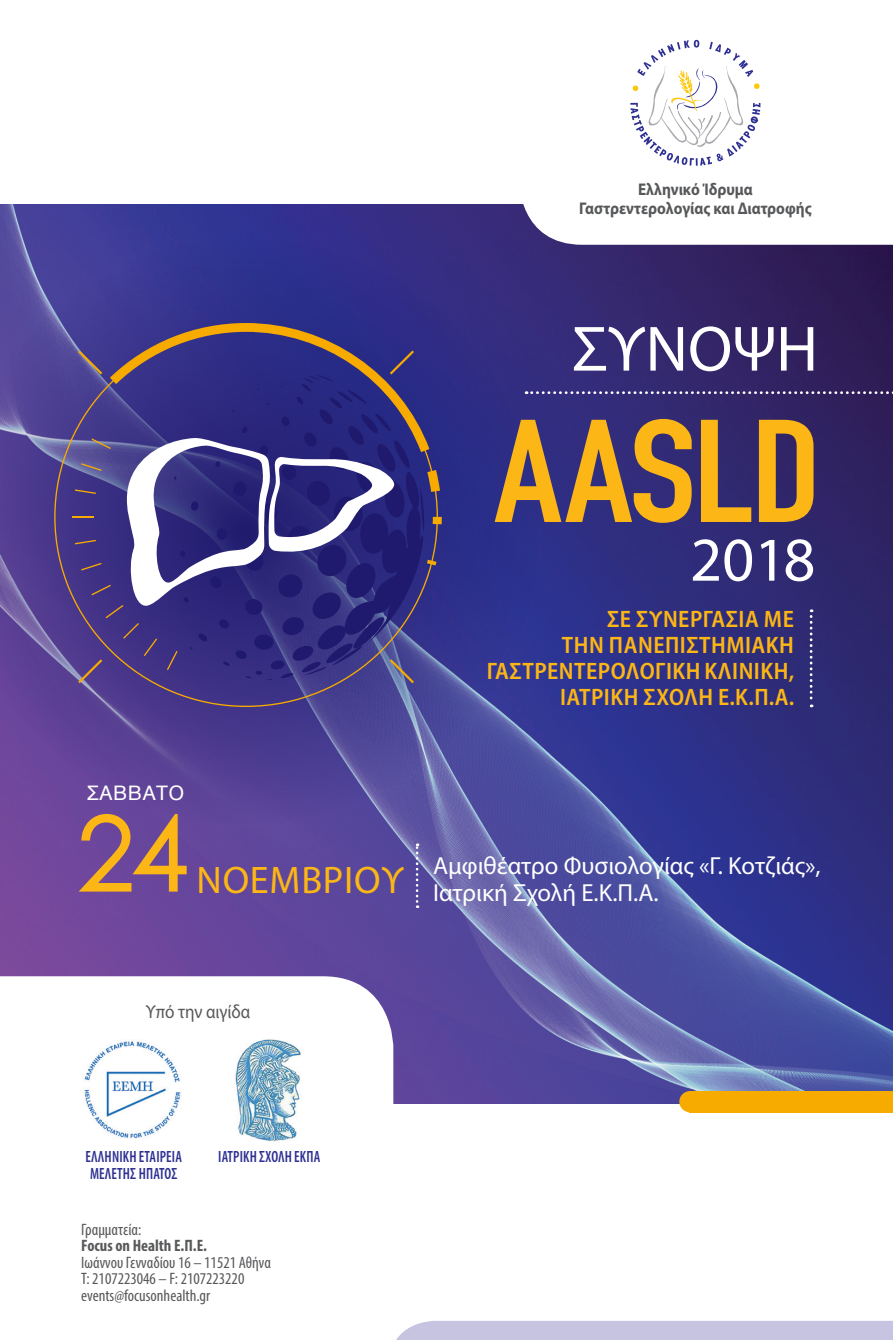
<style>
.page{position:relative;width:893px;height:1340px;background:#fff}
.page>*{position:absolute;margin:0;border:0;box-sizing:border-box;transform-origin:0 0}
.t1{font:500 103.5px "ST Heiti SC";color:#fcb615}
.t2{font:64.58px "Myriad Pro";color:#fff}
.t3{font:62.55px "Myriad Pro";color:#fff}
.t4{font:38.48px "Myriad Pro";letter-spacing:.02em;color:#fcb615}
.t5{font:24.75px "Myriad Pro";color:#fff}
.t6{font:600 semi-condensed 23.85px/26.1px "Myriad Pro";letter-spacing:.02em;color:#fcb615;text-align:right}
.t7{font:20.47px "Helvetica";color:#fff}
.t8{font:19.12px "Myriad Pro";color:#57585a;scale:.9 1}
.t9{font:700 16.88px "Myriad Pro";color:#57585a;scale:.9 1}
.t10{font:condensed 16.43px "Myriad Pro";color:#57585a}
.t11{font:700 condensed 16.43px "Myriad Pro";color:#57585a}
.t12{font:600 condensed 16.2px/16.2px "Myriad Pro";letter-spacing:.01em;color:#2e3092;scale:.9 1}
</style>
<div class="page">
<img style="left:0;top:205px;width:893px;height:898px">
<svg style="left:0;top:976px;width:393px;height:127px"></svg>
<svg style="left:519px;top:204px;width:374px;height:41px"></svg>
<svg style="left:630px;top:40px;width:130px;height:126px"></svg>
<svg style="left:0;top:238px;width:538px;height:586px;background:#473e93"></svg>
<svg style="left:54px;top:327px;width:384px;height:380px;background:#403784"></svg>
<svg style="left:427px;top:559px;width:9px;height:6px"></svg>
<svg style="left:433px;top:517px;width:9px;height:7px"></svg>
<svg style="left:427px;top:470px;width:13px;height:22px"></svg>
<svg style="left:81px;top:463px;width:21px;height:8px"></svg>
<svg style="left:75px;top:489px;width:21px;height:5px"></svg>
<svg style="left:73px;top:516px;width:21px;height:1px"></svg>
<svg style="left:75px;top:540px;width:21px;height:4px"></svg>
<svg style="left:81px;top:563px;width:21px;height:7px"></svg>
<svg style="left:91px;top:584px;width:20px;height:11px"></svg>
<svg style="left:167px;top:651px;width:11px;height:19px"></svg>
<svg style="left:390px;top:659px;width:24px;height:24px"></svg>
<svg style="left:78px;top:323px;width:351px;height:129px;background:#41397a"></svg>
<svg style="left:78px;top:605px;width:79px;height:78px;background:#4d3a81"></svg>
<svg style="left:115px;top:437px;width:280px;height:172px"></svg>
<div style="left:690px;top:1091px;width:203px;height:21px;background:#f7ab00"></div>
<div style="left:679px;top:1091px;width:22px;height:21px;background:#f7ab00;border-radius:50%"></div>
<img style="left:234px;top:1038px;width:70px;height:104px">
<img style="left:83px;top:1039px;width:99px;height:100px">
<svg style="left:416px;top:843px;width:2px;height:65px"></svg>
<div style="left:397px;top:1321px;width:496px;height:18px;background:#c6c4e0"></div>
<svg style="left:495px;top:419px;width:318px;height:104px;background:#916d48"></svg>
<svg style="left:526px;top:391px;width:367px;height:3px"></svg>
<svg style="left:810px;top:609px;width:2px;height:98px"></svg>
<p class="t9" style="left:638px;top:178px;width:129px">Ελληνικό Ίδρυμα</p>
<p class="t9" style="left:579px;top:197px;width:260px">Γαστρεντερολογίας και Διατροφής</p>
<p class="t2" style="left:572px;top:309px;width:247px">ΣΥΝΟΨΗ</p>
<p class="t3" style="left:690px;top:521px;width:127px">2018</p>
<p class="t6" style="left:487px;top:606px;width:309px">ΣΕ ΣΥΝΕΡΓΑΣΊΑ ΜΕ<br>ΤΗΝ ΠΑΝΕΠΙΣΤΗΜΙΑΚΉ<br>ΓΑΣΤΡΕΝΤΕΡΟΛΟΓΙΚΉ ΚΛΙΝΙΚΉ,<br>ΙΑΤΡΙΚΉ ΣΧΟΛΉ Ε.Κ.Π.Α.</p>
<p class="t7" style="left:87px;top:777px;width:99px">ΣΆΒΒΑΤΟ</p>
<p class="t1" style="left:77px;top:803px;width:113px">24</p>
<p class="t4" style="left:197px;top:856px;width:209px">ΝΟΕΜΒΡΊΟΥ</p>
<p class="t5" style="left:433px;top:850px;width:389px">Αμφιθέατρο Φυσιολογίας «Γ. Κοτζιάς»,</p>
<p class="t5" style="left:433px;top:877px;width:227px">Ιατρική Σχολή Ε.Κ.Π.Α.</p>
<p class="t8" style="left:146px;top:999px;width:118px">Υπό την αιγίδα</p>
<p class="t12" style="left:86px;top:1149px;width:109px">ΕΛΛΗΝΙΚΉ ΕΤΑΙΡΕΊΑ<br>ΜΕΛΈΤΗΣ ΉΠΑΤΟΣ</p>
<p class="t12" style="left:218px;top:1149px;width:115px">ΙΑΤΡΙΚΉ ΣΧΟΛΉ ΕΚΠΑ</p>
<p class="t10" style="left:81px;top:1219px;width:62px">Γραμματεία:</p>
<p class="t11" style="left:81px;top:1235px;width:127px">Focus on Health Ε.Π.Ε.</p>
<p class="t10" style="left:81px;top:1252px;width:191px">Ιωάννου Γενναδίου 16 – 11521 Αθήνα</p>
<p class="t10" style="left:81px;top:1268px;width:165px">Τ: 2107223046 – F: 2107223220</p>
<p class="t10" style="left:81px;top:1285px;width:131px">events@focusonhealth.gr</p>
</div>
